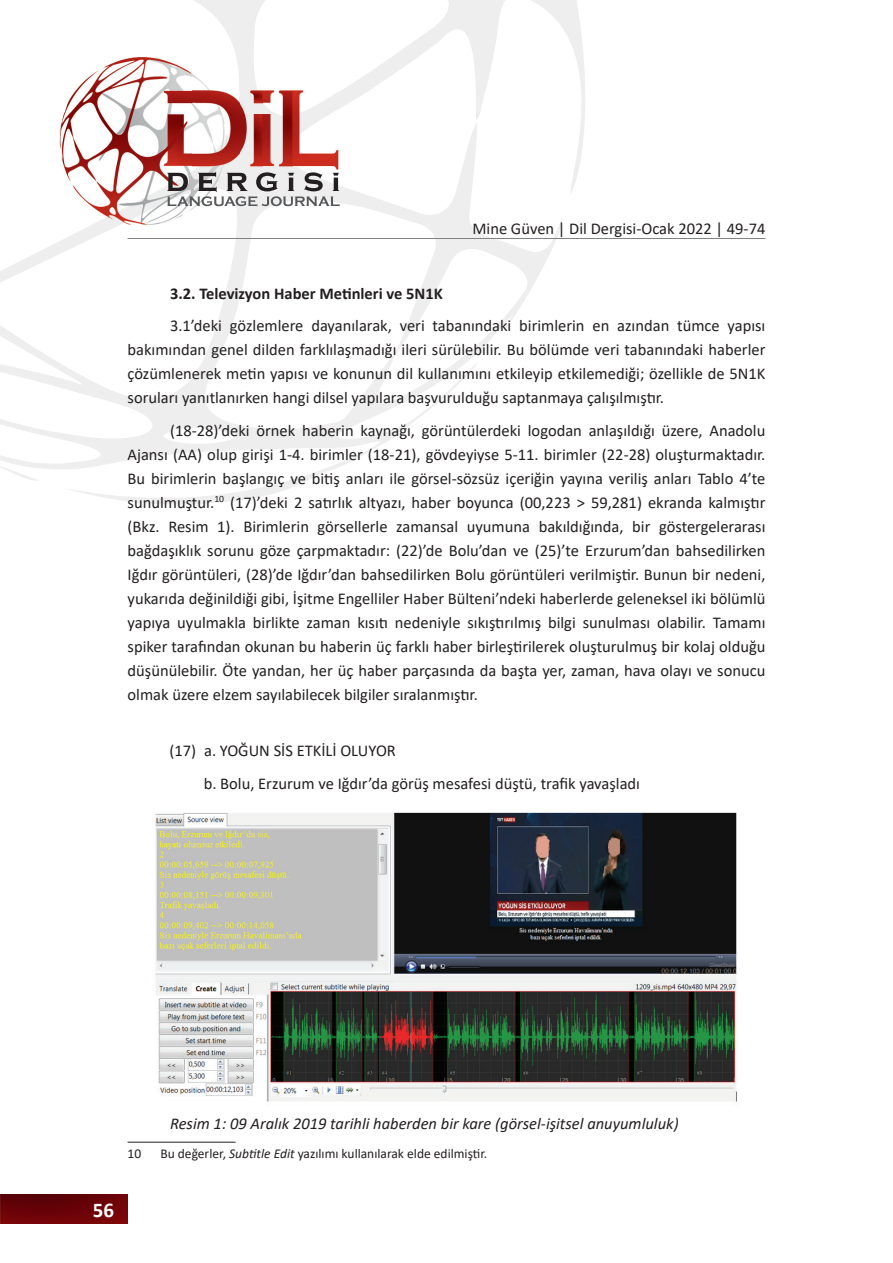
<style>
.page{position:relative;width:893px;height:1263px;background:#fff}
.page>*{position:absolute;margin:0;border:0;box-sizing:border-box;transform-origin:0 0}
.t1{font:700 21px "Calibri";color:#fff}
.t2{font:16.5px/24px "Calibri";color:#231f20;text-align:justify}
.t3{font:italic 16.5px "Calibri";color:#231f20}
.t4{font:700 16.5px "Calibri";color:#231f20}
.t5{font:13.5px "Calibri";color:#231f20}
.s1{font-style:italic}
</style>
<div class="page">
<svg style="left:0;top:0;width:585px;height:504px"></svg>
<img style="left:192px;top:58px;width:35px;height:167px">
<img style="left:192px;top:91px;width:146px;height:79px">
<img style="left:279px;top:91px;width:13px;height:75px">
<img style="left:250px;top:114px;width:12px;height:52px">
<svg style="left:250px;top:91px;width:12px;height:13px"></svg>
<img style="left:192px;top:91px;width:47px;height:75px">
<img style="left:60px;top:57px;width:132px;height:168px">
<svg style="left:167px;top:172px;width:173px;height:34px;background:#b3b2b3"></svg>
<hr style="left:128px;top:238px;width:637px;height:1px;background:#808285">
<img style="left:0;top:1194px;width:128px;height:30px">
<hr style="left:128px;top:1142px;width:108px;height:1px;background:#231f20">
<img style="left:155px;top:812px;width:582px;height:290px">
<p class="t2" style="left:472px;top:216px;width:294px">Mine Güven | Dil Dergisi-Ocak 2022 | 49-74</p>
<p class="t4" style="left:170px;top:281px;width:274px">3.2. Televizyon Haber Metinleri ve 5N1K</p>
<p class="t2" style="left:128px;top:313px;width:639px;text-indent:43px">3.1’deki gözlemlere dayanılarak, veri tabanındaki birimlerin en azından tümce yapısı bakımından genel dilden farklılaşmadığı ileri sürülebilir. Bu bölümde veri tabanındaki haberler çözümlenerek metin yapısı ve konunun dil kullanımını etkileyip etkilemediği; özellikle de 5N1K soruları yanıtlanırken hangi dilsel yapılara başvurulduğu saptanmaya çalışılmıştır.</p>
<p class="t2" style="left:128px;top:418px;width:639px;text-indent:43px">(18-28)’deki örnek haberin kaynağı, görüntülerdeki logodan anlaşıldığı üzere, Anadolu Ajansı (AA) olup girişi 1-4. birimler (18-21), gövdeyiyse 5-11. birimler (22-28) oluşturmaktadır.<br>Bu birimlerin başlangıç ve bitiş anları ile görsel-sözsüz içeriğin yayına veriliş anları Tablo 4’te sunulmuştur.<sup>10</sup> (17)’deki 2 satırlık altyazı, haber boyunca (00,223 &gt; 59,281) ekranda kalmıştır (Bkz. Resim 1). Birimlerin görsellerle zamansal uyumuna bakıldığında, bir göstergelerarası bağdaşıklık sorunu göze çarpmaktadır: (22)’de Bolu’dan ve (25)’te Erzurum’dan bahsedilirken Iğdır görüntüleri, (28)’de Iğdır’dan bahsedilirken Bolu görüntüleri verilmiştir. Bunun bir nedeni, yukarıda değinildiği gibi, İşitme Engelliler Haber Bülteni’ndeki haberlerde geleneksel iki bölümlü yapıya uyulmakla birlikte zaman kısıtı nedeniyle sıkıştırılmış bilgi sunulması olabilir. Tamamı spiker tarafından okunan bu haberin üç farklı haber birleştirilerek oluşturulmuş bir kolaj olduğu düşünülebilir. Öte yandan, her üç haber parçasında da başta yer, zaman, hava olayı ve sonucu olmak üzere elzem sayılabilecek bilgiler sıralanmıştır.</p>
<p class="t2" style="left:204px;top:734px;width:438px;line-height:32.5px;text-indent:-34px">(17) a. YOĞUN SİS ETKİLİ OLUYOR<br>b. Bolu, Erzurum ve Iğdır’da görüş mesafesi düştü, trafik yavaşladı</p>
<p class="t3" style="left:170px;top:1112px;width:510px">Resim 1: 09 Aralık 2019 tarihli haberden bir kare (görsel-işitsel anuyumluluk)</p>
<p class="t5" style="left:128px;top:1144px;width:15px">10</p>
<p class="t5" style="left:160px;top:1144px;width:328px">Bu değerler, <span class="s1">Subtitle Edit</span> yazılımı kullanılarak elde edilmiştir.</p>
<p class="t1" style="left:93px;top:1195px;width:23px">56</p>
</div>
